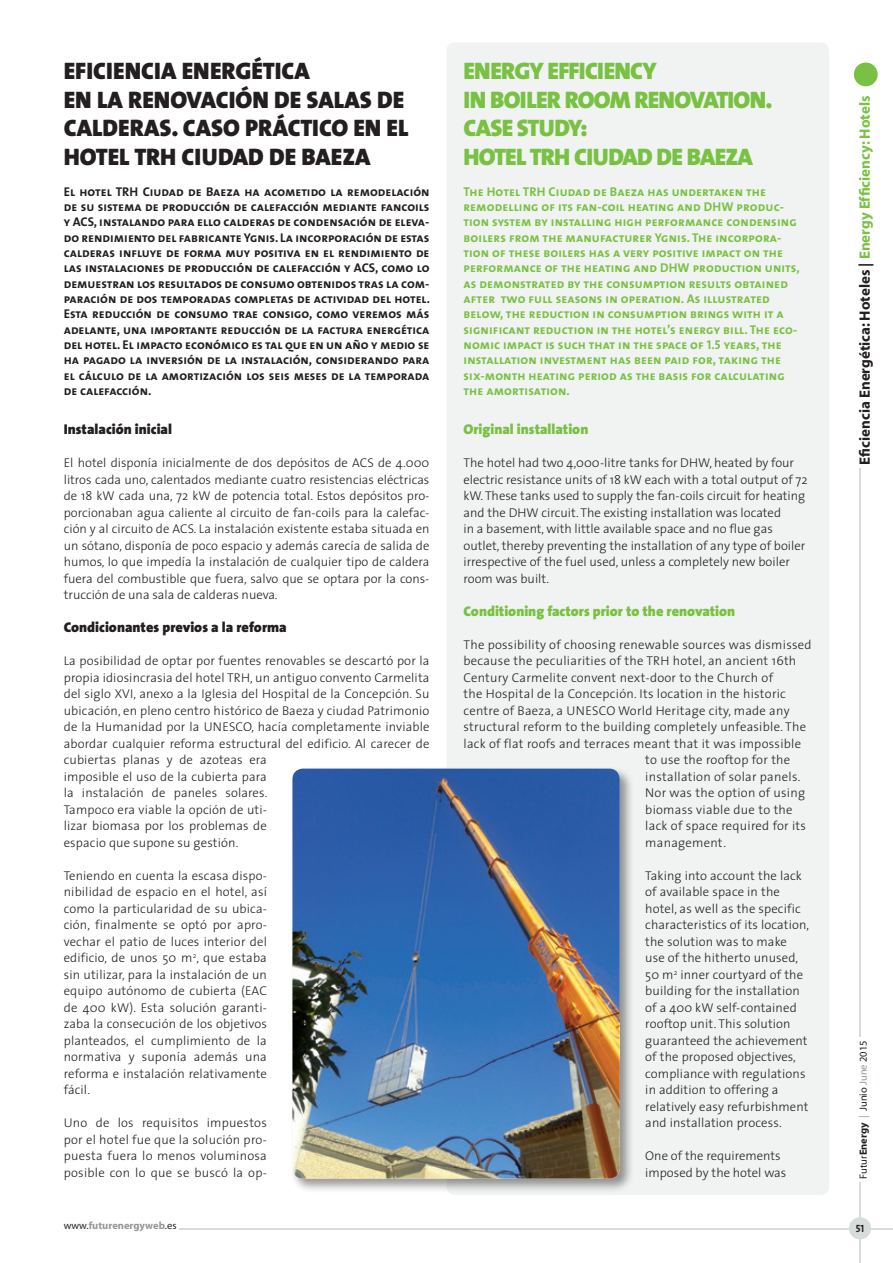
<style>
.page{position:relative;width:893px;height:1263px;background:#fff}
.page>*{position:absolute;margin:0;border:0;box-sizing:border-box;transform-origin:0 0}
.Titular_Grande{font:24px/28.8px "The Sans Black Caps";color:#231f20}
.Titular_Grande-2{font:24px "The Sans Black Caps";letter-spacing:-.03em;color:#79c142}
.t1{font:700 15px "Myriad";color:#231f20}
.Ladillo_Texto{font:900 14.25px "The Sans";color:#79c142}
.Ladilli_texto_españo{font:900 14.25px "The Sans";color:#231f20}
.Texto{font:300 12.75px/16.5px "The Sans";letter-spacing:.01em;color:#231f20;text-align:justify}
.Texto_ingles{font:300 12.75px/16.5px "The Sans";letter-spacing:.01em;color:#231f20}
.Titular_Grande-3{font:12.75px/15.3px "The Sans Bold Caps";color:#231f20;text-align:justify}
.Titular_Grande-4{font:12.75px/15.3px "The Sans Bold Caps";letter-spacing:.01em;color:#79c142}
.t2{font:10.5px "Myriad";color:#231f20}
.t3{font:700 10.5px "Myriad";color:#939598}
.t4{font:10.5px "The Sans Bold Caps";color:#231f20}
.s1{color:#79c142}
.s2{font-weight:700}
.s3{color:#8b9b92}
.s4{font-weight:400;color:#231f20}
</style>
<div class="page">
<div style="left:446px;top:43px;width:383px;height:1152px;background:#f0f3f2;border-radius:9px"></div>
<div style="left:290px;top:766px;width:344px;height:427px;background:#231f20;opacity:.46"></div>
<img style="left:292px;top:768px;width:328px;height:410px">
<hr style="left:179px;top:1228px;width:714px;height:1px;background:#d7ddda">
<hr style="left:860px;top:1182px;width:1px;height:81px;background:#d7ddda">
<div style="left:849px;top:1217px;width:22px;height:22px;background:#d7ddda;border-radius:50%"></div>
<hr style="left:860px;top:468px;width:1px;height:569px;background:#d7ddda">
<div style="left:854px;top:63px;width:24px;height:23px;background:#79c142;border-radius:50%"></div>
<p class="Titular_Grande" style="left:64px;top:56px;width:248px">EFICIENCIA ENERGÉTICA</p>
<p class="Titular_Grande" style="left:64px;top:85px;width:346px">EN LA RENOVACIÓN DE SALAS DE<br>CALDERAS. CASO PRÁCTICO EN EL</p>
<p class="Titular_Grande" style="left:64px;top:142px;width:308px">HOTEL TRH CIUDAD DE BAEZA</p>
<p class="Titular_Grande-3" style="left:64px;top:184px;width:368px">El hotel TRH Ciudad de Baeza ha acometido la remodelación de su sistema de producción de calefacción mediante fancoils y ACS, instalando para ello calderas de condensación de eleva&shy;do rendimiento del fabricante Ygnis. La incorporación de estas calderas influye de forma muy positiva en el rendimiento de las instalaciones de producción de calefacción y ACS, como lo demuestran los resultados de consumo obtenidos tras la com&shy;paración de dos temporadas completas de actividad del hotel.<br>Esta reducción de consumo trae consigo, como veremos más adelante, una importante reducción de la factura energética del hotel. El impacto económico es tal que en un año y medio se ha pagado la inversión de la instalación, considerando para el cálculo de la amortización los seis meses de la temporada de calefacción.</p>
<p class="Ladilli_texto_españo" style="left:64px;top:417px;width:110px">Instalación inicial</p>
<p class="Texto" style="left:64px;top:454px;width:367px">El hotel disponía inicialmente de dos depósitos de ACS de 4.000 litros cada uno, calentados mediante cuatro resistencias eléctricas de 18 kW cada una, 72 kW de potencia total. Estos depósitos pro&shy;porcionaban agua caliente al circuito de fan-coils para la calefac&shy;ción y al circuito de ACS. La instalación existente estaba situada en un sótano, disponía de poco espacio y además carecía de salida de humos, lo que impedía la instalación de cualquier tipo de caldera fuera del combustible que fuera, salvo que se optara por la cons&shy;trucción de una sala de calderas nueva.</p>
<p class="Ladilli_texto_españo" style="left:64px;top:615px;width:224px">Condicionantes previos a la reforma</p>
<p class="Texto" style="left:64px;top:652px;width:367px;text-align:left">La posibilidad de optar por fuentes renovables se descartó por la propia idiosincrasia del hotel TRH, un antiguo convento Carmelita del siglo XVI, anexo a la Iglesia del Hospital de la Concepción. Su ubicación, en pleno centro histórico de Baeza y ciudad Patrimonio de la Humanidad por la UNESCO, hacía completamente inviable abordar cualquier reforma estructural del edificio. Al carecer de cubiertas planas y de azoteas era<br>imposible el uso de la cubierta para<br>la instalación de paneles solares.<br>Tampoco era viable la opción de uti-<br>lizar biomasa por los problemas de<br>espacio que supone su gestión.</p>
<p class="Texto" style="left:64px;top:867px;width:205px">Teniendo en cuenta la escasa dispo&shy;nibilidad de espacio en el hotel, así como la particularidad de su ubica&shy;ción, finalmente se optó por apro&shy;vechar el patio de luces interior del edificio, de unos 50 m<sup>2</sup>, que estaba sin utilizar, para la instalación de un equipo autónomo de cubierta (EAC de 400 kW). Esta solución garanti&shy;zaba la consecución de los objetivos planteados, el cumplimiento de la normativa y suponía además una reforma e instalación relativamente fácil.</p>
<p class="Texto" style="left:64px;top:1114px;width:205px">Uno de los requisitos impuestos por el hotel fue que la solución pro&shy;puesta fuera lo menos voluminosa posible con lo que se buscó la op-</p>
<p class="Titular_Grande-2" style="left:463px;top:50px;width:195px">ENERGY EFFICIENCY</p>
<p class="Titular_Grande-2" style="left:463px;top:79px;width:311px">IN BOILER ROOM RENOVATION.</p>
<p class="Titular_Grande-2" style="left:463px;top:108px;width:126px">CASE STUDY:</p>
<p class="Titular_Grande-2" style="left:463px;top:137px;width:291px">HOTEL TRH CIUDAD DE BAEZA</p>
<p class="Titular_Grande-4" style="left:463px;top:184px;width:338px">The Hotel TRH Ciudad de Baeza has undertaken the remodelling of its fan-coil heating and DHW produc&shy;tion system by installing high performance condensing boilers from the manufacturer Ygnis. The incorpora&shy;tion of these boilers has a very positive impact on the performance of the heating and DHW production units, as demonstrated by the consumption results obtained after two full seasons in operation. As illustrated below, the reduction in consumption brings with it a significant reduction in the hotel’s energy bill. The eco&shy;nomic impact is such that in the space of 1.5 years, the installation investment has been paid for, taking the six-month heating period as the basis for calculating the amortisation.</p>
<p class="Ladillo_Texto" style="left:463px;top:417px;width:126px">Original installation</p>
<p class="Texto_ingles" style="left:463px;top:454px;width:346px">The hotel had two 4,000-litre tanks for DHW, heated by four electric resistance units of 18 kW each with a total output of 72 kW. These tanks used to supply the fan-coils circuit for heating and the DHW circuit. The existing installation was located<br>in a basement, with little available space and no flue gas outlet, thereby preventing the installation of any type of boiler irrespective of the fuel used, unless a completely new boiler room was built.</p>
<p class="Ladillo_Texto" style="left:463px;top:599px;width:273px">Conditioning factors prior to the renovation</p>
<p class="Texto_ingles" style="left:463px;top:636px;width:350px">The possibility of choosing renewable sources was dismissed</p>
<p class="Texto_ingles" style="left:463px;top:652px;width:334px">because the peculiarities of the TRH hotel, an ancient 16th</p>
<p class="Texto_ingles" style="left:463px;top:669px;width:311px">Century Carmelite convent next-door to the Church of</p>
<p class="Texto_ingles" style="left:463px;top:685px;width:324px">the Hospital de la Concepción. Its location in the historic</p>
<p class="Texto_ingles" style="left:463px;top:702px;width:328px">centre of Baeza, a UNESCO World Heritage city, made any</p>
<p class="Texto_ingles" style="left:463px;top:718px;width:344px">structural reform to the building completely unfeasible. The</p>
<p class="Texto_ingles" style="left:463px;top:735px;width:339px">lack of flat roofs and terraces meant that it was impossible</p>
<p class="Texto_ingles" style="left:645px;top:751px;width:147px">to use the rooftop for the</p>
<p class="Texto_ingles" style="left:645px;top:768px;width:157px">installation of solar panels.</p>
<p class="Texto_ingles" style="left:645px;top:784px;width:161px">Nor was the option of using</p>
<p class="Texto_ingles" style="left:645px;top:801px;width:149px">biomass viable due to the</p>
<p class="Texto_ingles" style="left:645px;top:817px;width:162px">lack of space required for its</p>
<p class="Texto_ingles" style="left:645px;top:834px;width:82px">management.</p>
<p class="Texto_ingles" style="left:645px;top:867px;width:165px">Taking into account the lack of available space in the hotel, as well as the specific characteristics of its location, the solution was to make use of the hitherto unused,<br>50 m<sup>2</sup> inner courtyard of the building for the installation of a 400 kW self-contained rooftop unit. This solution guaranteed the achievement of the proposed objectives, compliance with regulations in addition to offering a relatively easy refurbishment and installation process.</p>
<p class="Texto_ingles" style="left:645px;top:1147px;width:143px">One of the requirements imposed by the hotel was</p>
<p class="t1" style="left:857px;top:465px;width:370px;rotate:-90deg">Eficiencia Energética: Hoteles | <span class="s1">Energy Efficiency: Hotels</span></p>
<p class="t2" style="left:858px;top:1178px;width:139px;rotate:-90deg">Futur<span class="s2">Energy</span> <span class="s3">|</span> Junio <span class="s3">June</span> 2015</p>
<p class="t3" style="left:64px;top:1220px;width:114px"><span class="s4">www.</span>futurenergyweb<span class="s4">.es</span></p>
<p class="t4" style="left:856px;top:1219px;width:10px">51</p>
</div>
